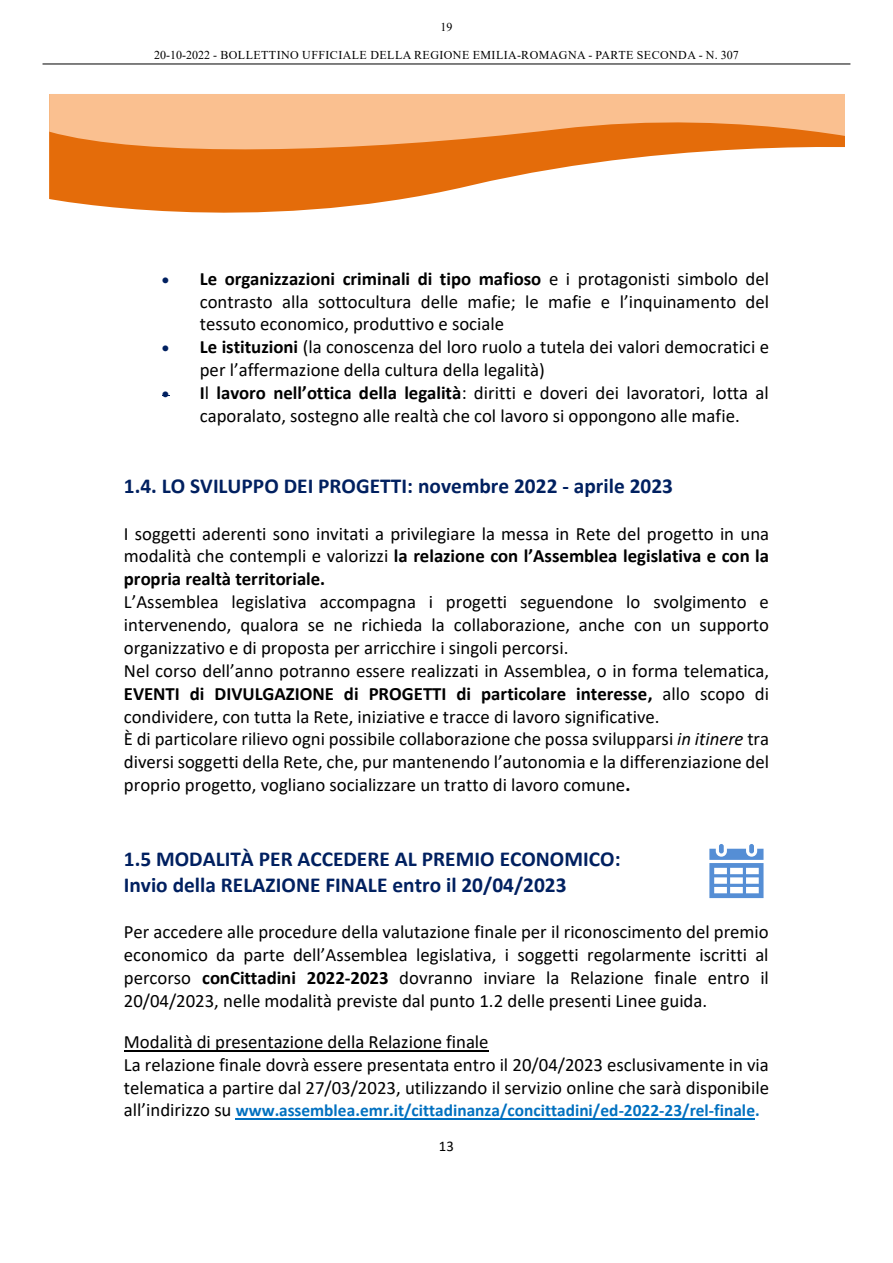
<style>
.page{position:relative;width:893px;height:1263px;background:#fff}
.page>*{position:absolute;margin:0;border:0;box-sizing:border-box;transform-origin:0 0}
.t1{font:700 21.3px/26.2px "Calibri";color:#002060}
.t2{font:18.75px/23px "Calibri";color:#000;text-align:justify}
.t3{font:700 17.4px "Calibri";color:#0070c0}
.t4{font:14.85px "Calibri";color:#000}
.t5{font:12px "Times New Roman";letter-spacing:.035em;color:#000}
.s1{color:#002060}
.s2{font-weight:700}
.s3{font-style:italic}
.s4{font-weight:400;font-size:18.75px;color:#000}
</style>
<div class="page">
<hr style="left:43px;top:64px;width:807px;height:1px;background:#000">
<svg style="left:49px;top:158px;width:584px;height:55px;fill:#e46c0a"></svg>
<svg style="left:49px;top:94px;width:796px;height:64px;background:#f3a86b"></svg>
<hr style="left:124px;top:1050px;width:365px;height:1px;background:#000">
<hr style="left:236px;top:1118px;width:519px;height:1px;background:#0070c0">
<div style="left:719px;top:844px;width:5px;height:9px;background:#558ed5;border-radius:2px"></div>
<div style="left:749px;top:844px;width:5px;height:9px;background:#558ed5;border-radius:2px"></div>
<svg style="left:709px;top:849px;width:54px;height:49px"></svg>
<p class="t5" style="left:440px;top:19px;width:13px">19</p>
<p class="t5" style="left:154px;top:47px;width:492px">20-10-2022 - BOLLETTINO UFFICIALE DELLA REGIONE EMILIA-ROMAGNA - PARTE SECONDA</p>
<p class="t5" style="left:699px;top:47px;width:42px">- N. 307</p>
<p class="t2" style="left:200px;top:266px;width:571px;text-indent:-38px"><span class="s1">•</span> <span class="s2">Le organizzazioni criminali di tipo mafioso</span> e i protagonisti simbolo del contrasto alla sottocultura delle mafie; le mafie e l’inquinamento del tessuto economico, produttivo e sociale</p>
<p class="t2" style="left:200px;top:335px;width:571px;text-indent:-38px"><span class="s1">•</span> <span class="s2">Le istituzioni</span> (la conoscenza del loro ruolo a tutela dei valori democratici e per l’affermazione della cultura della legalità)</p>
<p class="t2" style="left:162px;top:381px;width:609px;text-align:center"><span class="s1">•</span> <span class="s2">I</span>l <span class="s2">lavoro nell’ottica della legalità</span>: diritti e doveri dei lavoratori, lotta al caporalato, sostegno alle realtà che col lavoro si oppongono alle mafie.</p>
<p class="t1" style="left:124px;top:473px;width:551px">1.4. LO SVILUPPO DEI PROGETTI: novembre 2022 - aprile 2023</p>
<p class="t2" style="left:124px;top:521px;width:647px">I soggetti aderenti sono invitati a privilegiare la messa in Rete del progetto in una modalità che contempli e valorizzi <span class="s2">la relazione con l’Assemblea legislativa e con la propria realtà territoriale.</span></p>
<p class="t2" style="left:124px;top:590px;width:647px;text-align:left">L’Assemblea legislativa accompagna i progetti seguendone lo svolgimento e intervenendo, qualora se ne richieda la collaborazione, anche con un supporto organizzativo e di proposta per arricchire i singoli percorsi.<br>Nel corso dell’anno potranno essere realizzati in Assemblea, o in forma telematica, <span class="s2">EVENTI di DIVULGAZIONE di PROGETTI di particolare interesse,</span> allo scopo di condividere, con tutta la Rete, iniziative e tracce di lavoro significative.<br>È di particolare rilievo ogni possibile collaborazione che possa svilupparsi <span class="s3">in itinere</span> tra diversi soggetti della Rete, che, pur mantenendo l’autonomia e la differenziazione del proprio progetto, vogliano socializzare un tratto di lavoro comune<span class="s2">.</span></p>
<p class="t1" style="left:124px;top:845px;width:498px">1.5 MODALITÀ PER ACCEDERE AL PREMIO ECONOMICO:<br>Invio della RELAZIONE FINALE entro il 20/04/2023</p>
<p class="t2" style="left:124px;top:920px;width:646px">Per accedere alle procedure della valutazione finale per il riconoscimento del premio economico da parte dell’Assemblea legislativa, i soggetti regolarmente iscritti al percorso <span class="s2">conCittadini 2022-2023</span> dovranno inviare la Relazione finale entro il 20/04/2023, nelle modalità previste dal punto 1.2 delle presenti Linee guida.</p>
<p class="t2" style="left:124px;top:1029px;width:647px;text-align:left">Modalità di presentazione della Relazione finale<br>La relazione finale dovrà essere presentata entro il 20/04/2023 esclusivamente in via telematica a partire dal 27/03/2023, utilizzando il servizio online che sarà disponibile</p>
<p class="t3" style="left:124px;top:1098px;width:637px"><span class="s4">all’indirizzo su</span> www.assemblea.emr.it/cittadinanza/concittadini/ed-2022-23/rel-finale.</p>
<p class="t4" style="left:439px;top:1136px;width:17px">13</p>
</div>
